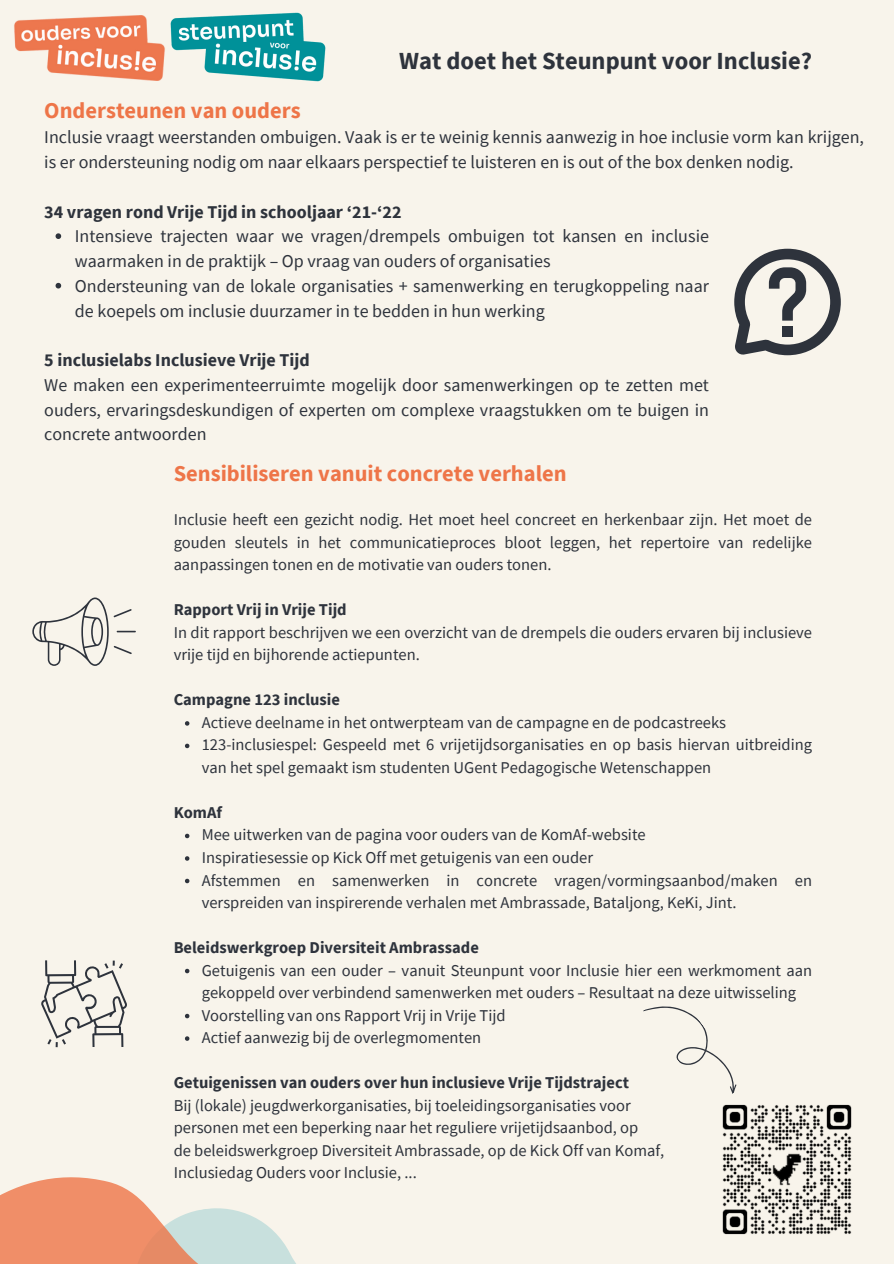
<style>
.page{position:relative;width:894px;height:1264px;background:#fff}
.page>*{position:absolute;margin:0;border:0;box-sizing:border-box;transform-origin:0 0}
.t1{font:700 24.45px "Source Sans Pro";color:#2e333c}
.t2{font:700 22.5px "Source Sans Pro";color:#ee7548}
.t3{font:18px/24.8px "Source Sans Pro";color:#2e333c}
.t4{font:700 18px "Source Sans Pro";color:#2e333c}
.t5{font:16.5px/22.5px "Source Sans Pro";color:#2e333c}
.t6{font:700 16.5px "Source Sans Pro";color:#2e333c}
</style>
<div class="page">
<div style="left:0;top:0;width:893px;height:1263px;background:#f8f4eb"></div>
<svg style="left:734px;top:249px;width:106px;height:106px"></svg>
<div style="left:782px;top:326px;width:10px;height:10px;background:#2e333c"></div>
<svg style="left:0;top:1177px;width:296px;height:86px;fill:#f08e68"></svg>
<img style="left:14px;top:15px;width:151px;height:66px">
<img style="left:170px;top:12px;width:156px;height:70px">
<svg style="left:185px;top:721px;width:4px;height:4px"></svg>
<svg style="left:185px;top:743px;width:4px;height:5px"></svg>
<svg style="left:185px;top:833px;width:4px;height:5px"></svg>
<svg style="left:185px;top:856px;width:4px;height:4px"></svg>
<svg style="left:185px;top:878px;width:4px;height:5px"></svg>
<svg style="left:185px;top:968px;width:4px;height:5px"></svg>
<svg style="left:185px;top:1013px;width:4px;height:5px"></svg>
<svg style="left:185px;top:1036px;width:4px;height:4px"></svg>
<svg style="left:32px;top:597px;width:104px;height:69px"></svg>
<svg style="left:41px;top:960px;width:86px;height:87px"></svg>
<svg style="left:643px;top:1006px;width:94px;height:85px"></svg>
<img style="left:722px;top:1091px;width:130px;height:144px">
<svg style="left:56px;top:233px;width:5px;height:6px"></svg>
<svg style="left:56px;top:283px;width:5px;height:5px"></svg>
<h1 class="t1" style="left:399px;top:45px;width:414px">Wat doet het Steunpunt voor Inclusie?</h1>
<h2 class="t2" style="left:44px;top:95px;width:258px">Ondersteunen van ouders</h2>
<p class="t3" style="left:44px;top:125px;width:821px">Inclusie vraagt weerstanden ombuigen. Vaak is er te weinig kennis aanwezig in hoe inclusie vorm kan krijgen, is er ondersteuning nodig om naar elkaars perspectief te luisteren en is out of the box denken nodig.</p>
<p class="t4" style="left:44px;top:200px;width:359px">34 vragen rond Vrije Tijd in schooljaar ‘21-‘22</p>
<p class="t3" style="left:75px;top:223px;width:635px">Intensieve trajecten waar we vragen/drempels ombuigen tot kansen en inclusie waarmaken in de praktijk – Op vraag van ouders of organisaties<br>Ondersteuning van de lokale organisaties + samenwerking en terugkoppeling naar de koepels om inclusie duurzamer in te bedden in hun werking</p>
<p class="t4" style="left:44px;top:348px;width:267px">5 inclusielabs Inclusieve Vrije Tijd</p>
<p class="t3" style="left:44px;top:372px;width:666px;text-align:justify">We maken een experimenteerruimte mogelijk door samenwerkingen op te zetten met ouders, ervaringsdeskundigen of experten om complexe vraagstukken om te buigen in concrete antwoorden</p>
<h2 class="t2" style="left:174px;top:459px;width:394px">Sensibiliseren vanuit concrete verhalen</h2>
<p class="t5" style="left:174px;top:508px;width:639px;text-align:justify">Inclusie heeft een gezicht nodig. Het moet heel concreet en herkenbaar zijn. Het moet de gouden sleutels in het communicatieproces bloot leggen, het repertoire van redelijke aanpassingen tonen en de motivatie van ouders tonen.</p>
<p class="t6" style="left:174px;top:599px;width:174px">Rapport Vrij in Vrije Tijd</p>
<p class="t5" style="left:174px;top:620px;width:639px">In dit rapport beschrijven we een overzicht van de drempels die ouders ervaren bij inclusieve vrije tijd en bijhorende actiepunten.</p>
<p class="t6" style="left:174px;top:689px;width:168px">Campagne 123 inclusie</p>
<p class="t5" style="left:202px;top:710px;width:611px">Actieve deelname in het ontwerpteam van de campagne en de podcastreeks<br>123-inclusiespel: Gespeeld met 6 vrijetijdsorganisaties en op basis hiervan uitbreiding van het spel gemaakt ism studenten UGent Pedagogische Wetenschappen</p>
<p class="t6" style="left:174px;top:801px;width:50px">KomAf</p>
<p class="t5" style="left:202px;top:823px;width:611px">Mee uitwerken van de pagina voor ouders van de KomAf-website<br>Inspiratiesessie op Kick Off met getuigenis van een ouder<br>Afstemmen en samenwerken in concrete vragen/vormingsaanbod/maken en verspreiden van inspirerende verhalen met Ambrassade, Bataljong, KeKi, Jint.</p>
<p class="t6" style="left:174px;top:936px;width:307px">Beleidswerkgroep Diversiteit Ambrassade</p>
<p class="t5" style="left:202px;top:958px;width:611px">Getuigenis van een ouder – vanuit Steunpunt voor Inclusie hier een werkmoment aan gekoppeld over verbindend samenwerken met ouders – Resultaat na deze uitwisseling Voorstelling van ons Rapport Vrij in Vrije Tijd<br>Actief aanwezig bij de overlegmomenten</p>
<p class="t6" style="left:174px;top:1071px;width:456px">Getuigenissen van ouders over hun inclusieve Vrije Tijdstraject</p>
<p class="t5" style="left:174px;top:1093px;width:492px">Bij (lokale) jeugdwerkorganisaties, bij toeleidingsorganisaties voor personen met een beperking naar het reguliere vrijetijdsaanbod, op<br>de beleidswerkgroep Diversiteit Ambrassade, op de Kick Off van Komaf, Inclusiedag Ouders voor Inclusie, ...</p>
</div>
